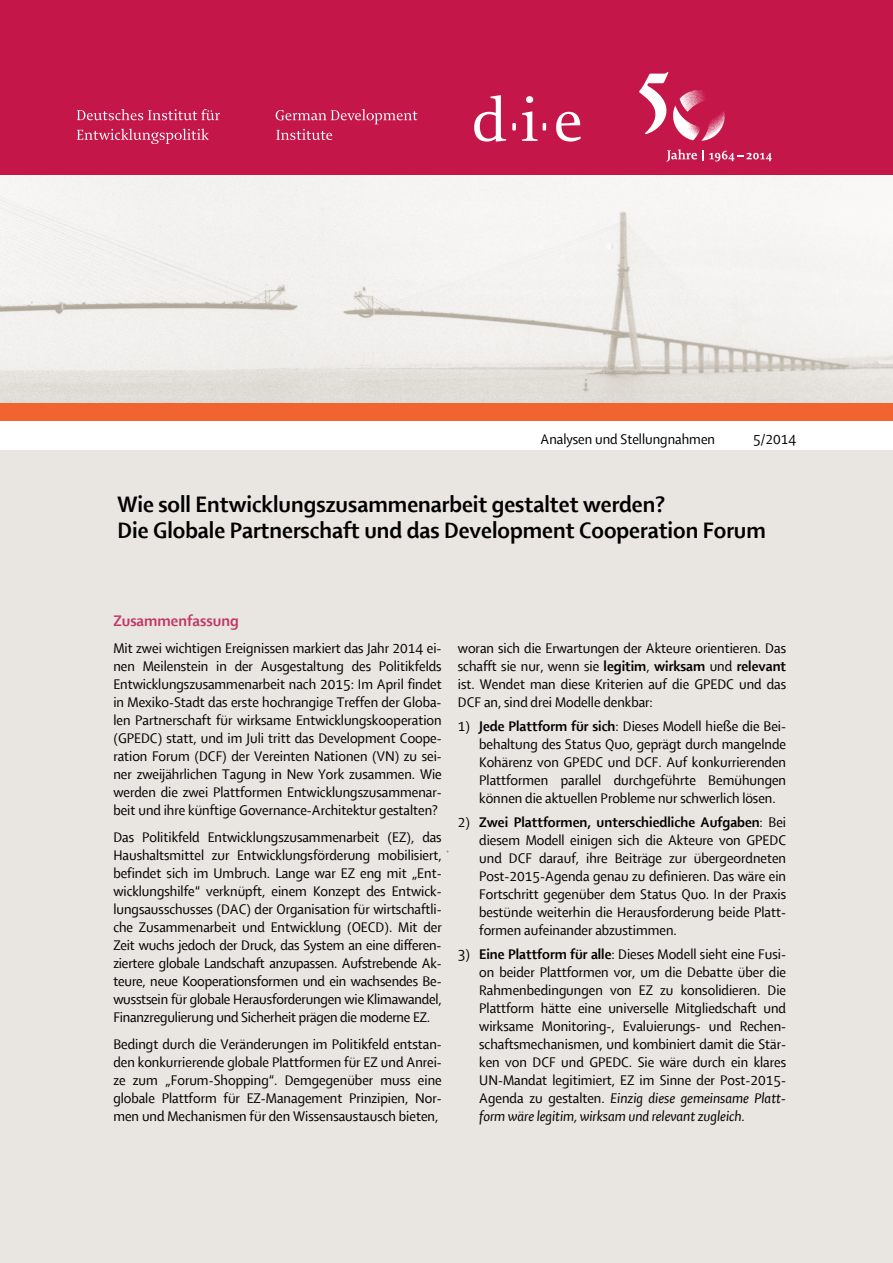
<style>
.page{position:relative;width:893px;height:1263px;background:#fff}
.page>*{position:absolute;margin:0;border:0;box-sizing:border-box;transform-origin:0 0}
.t1{font:700 24px/26px "Shaker R";color:#000}
.t2{font:700 16.5px "Shaker R";color:#c03768}
.t3{font:15px/18px "Shaker R";color:#000;text-align:justify}
.s1{font-weight:700}
.s2{font-style:italic}
</style>
<div class="page">
<img style="left:0;top:174px;width:893px;height:230px">
<div style="left:0;top:451px;width:893px;height:812px;background:#e9e5e1"></div>
<div style="left:0;top:0;width:893px;height:174px;background:#c51649"></div>
<div style="left:0;top:404px;width:893px;height:17px;background:#f2642f"></div>
<svg style="left:639px;top:72px;width:29px;height:62px"></svg>
<svg style="left:512px;top:123px;width:4px;height:8px"></svg>
<svg style="left:474px;top:95px;width:32px;height:47px"></svg>
<svg style="left:522px;top:96px;width:24px;height:45px"></svg>
<svg style="left:556px;top:112px;width:25px;height:30px"></svg>
<svg style="left:666px;top:149px;width:106px;height:13px"></svg>
<svg style="left:77px;top:109px;width:143px;height:11px"></svg>
<svg style="left:77px;top:129px;width:132px;height:15px"></svg>
<svg style="left:276px;top:109px;width:141px;height:31px"></svg>
<img style="left:674px;top:90px;width:51px;height:51px">
<p class="t3" style="left:540px;top:430px;width:176px">Analysen und Stellungnahmen</p>
<p class="t3" style="left:753px;top:430px;width:45px">5/2014</p>
<h1 class="t1" style="left:117px;top:492px;width:650px">Wie soll Entwicklungszusammenarbeit gestaltet werden?<br>Die Globale Partnerschaft und das Development Cooperation Forum</h1>
<p class="t2" style="left:113px;top:612px;width:127px">Zusammenfassung</p>
<p class="t3" style="left:113px;top:639px;width:330px">Mit zwei wichtigen Ereignissen markiert das Jahr 2014 ei&shy;nen Meilenstein in der Ausgestaltung des Politikfelds Entwicklungszusammenarbeit nach 2015: Im April findet in Mexiko-Stadt das erste hochrangige Treffen der Globa&shy;len Partnerschaft für wirksame Entwicklungskooperation (GPEDC) statt, und im Juli tritt das Development Coope&shy;ration Forum (DCF) der Vereinten Nationen (VN) zu sei&shy;ner zweijährlichen Tagung in New York zusammen. Wie werden die zwei Plattformen Entwicklungszusammenar&shy;beit und ihre künftige Governance-Architektur gestalten?</p>
<p class="t3" style="left:113px;top:829px;width:330px">Das Politikfeld Entwicklungszusammenarbeit (EZ), das Haushaltsmittel zur Entwicklungsförderung mobilisiert, befindet sich im Umbruch. Lange war EZ eng mit „Ent&shy;wicklungshilfe“ verknüpft, einem Konzept des Entwick&shy;lungsausschusses (DAC) der Organisation für wirtschaftli&shy;che Zusammenarbeit und Entwicklung (OECD). Mit der Zeit wuchs jedoch der Druck, das System an eine differen&shy;ziertere globale Landschaft anzupassen. Aufstrebende Ak&shy;teure, neue Kooperationsformen und ein wachsendes Be&shy;wusstsein für globale Herausforderungen wie Klimawandel, Finanzregulierung und Sicherheit prägen die moderne EZ.</p>
<p class="t3" style="left:113px;top:1036px;width:330px">Bedingt durch die Veränderungen im Politikfeld entstan&shy;den konkurrierende globale Plattformen für EZ und Anrei&shy;ze zum „Forum-Shopping“. Demgegenüber muss eine globale Plattform für EZ-Management Prinzipien, Nor&shy;men und Mechanismen für den Wissensaustausch bieten,</p>
<p class="t3" style="left:458px;top:640px;width:330px">woran sich die Erwartungen der Akteure orientieren. Das schafft sie nur, wenn sie <span class="s1">legitim</span>, <span class="s1">wirksam</span> und <span class="s1">relevant </span>ist. Wendet man diese Kriterien auf die GPEDC und das DCF an, sind drei Modelle denkbar:</p>
<p class="t3" style="left:479px;top:718px;width:308px;text-indent:-21px">1) <span class="s1">Jede Plattform für sich</span>: Dieses Modell hieße die Bei&shy;behaltung des Status Quo, geprägt durch mangelnde Kohärenz von GPEDC und DCF. Auf konkurrierenden Plattformen parallel durchgeführte Bemühungen können die aktuellen Probleme nur schwerlich lösen.</p>
<p class="t3" style="left:479px;top:814px;width:308px;text-indent:-21px">2) <span class="s1">Zwei Plattformen, unterschiedliche Aufgaben</span>: Bei diesem Modell einigen sich die Akteure von GPEDC und DCF darauf, ihre Beiträge zur übergeordneten Post-2015-Agenda genau zu definieren. Das wäre ein Fortschritt gegenüber dem Status Quo. In der Praxis bestünde weiterhin die Herausforderung beide Platt&shy;formen aufeinander abzustimmen.</p>
<p class="t3" style="left:479px;top:946px;width:308px;text-indent:-21px">3) <span class="s1">Eine Plattform für alle</span>: Dieses Modell sieht eine Fusi&shy;on beider Plattformen vor, um die Debatte über die Rahmenbedingungen von EZ zu konsolidieren. Die Plattform hätte eine universelle Mitgliedschaft und wirksame Monitoring-, Evaluierungs- und Rechen&shy;schaftsmechanismen, und kombiniert damit die Stär&shy;ken von DCF und GPEDC. Sie wäre durch ein klares UN-Mandat legitimiert, EZ im Sinne der Post-2015- Agenda zu gestalten. <span class="s2">Einzig diese gemeinsame Platt&shy;form wäre legitim, wirksam und relevant zugleich.</span></p>
</div>
